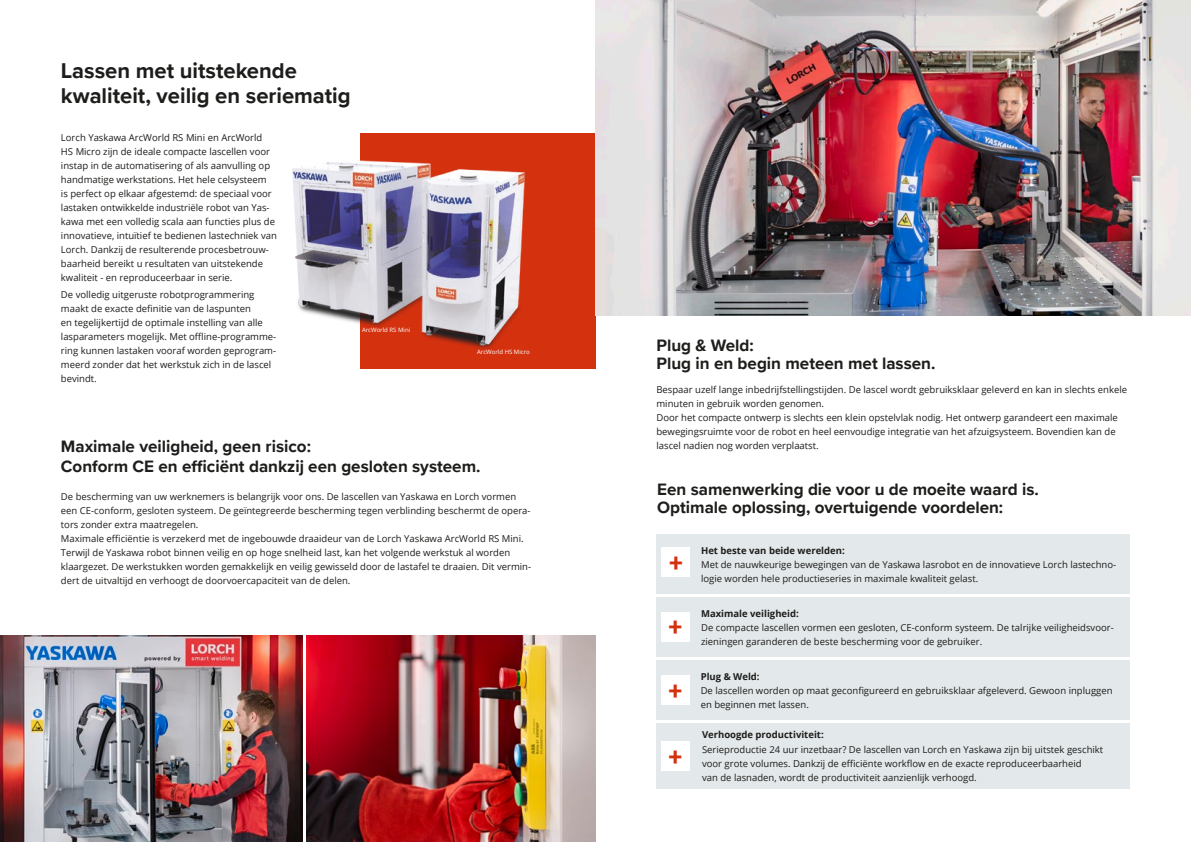
<style>
.page{position:relative;width:1191px;height:842px;background:#fff}
.page>*{position:absolute;margin:0;border:0;box-sizing:border-box;transform-origin:0 0}
.t1{font:900 26.8px "Proxima Nova";color:#d4310f}
.t2{font:700 22px/25px "Proxima Nova";color:#1d1d1b}
.t3{font:700 17px/18px "Proxima Nova";color:#1d1d1b}
.t4{font:9.5px/14px "Open Sans";color:#1d1d1b}
.t5{font:700 9.5px "Open Sans";color:#1d1d1b}
.t6{font:6px "Open Sans";color:#fff}
</style>
<div class="page">
<div style="left:360px;top:133px;width:235px;height:236px;background:#d4310f"></div>
<img style="left:292px;top:160px;width:233px;height:189px">
<img style="left:0;top:636px;width:302px;height:206px">
<img style="left:595px;top:0;width:596px;height:315px">
<img style="left:306px;top:636px;width:289px;height:206px">
<div style="left:656px;top:660px;width:474px;height:60px;background:#e3e8ea"></div>
<div style="left:661px;top:675px;width:28px;height:29px;background:#fff"></div>
<div style="left:656px;top:723px;width:474px;height:66px;background:#e3e8ea"></div>
<div style="left:661px;top:741px;width:28px;height:30px;background:#fff"></div>
<div style="left:656px;top:534px;width:474px;height:60px;background:#e3e8ea"></div>
<div style="left:662px;top:548px;width:28px;height:29px;background:#fff"></div>
<div style="left:656px;top:597px;width:474px;height:60px;background:#e3e8ea"></div>
<div style="left:661px;top:612px;width:28px;height:29px;background:#fff"></div>
<h2 class="t2" style="left:61px;top:58px;width:291px">Lassen met uitstekende kwaliteit, veilig en seriematig</h2>
<p class="t4" style="left:61px;top:130px;width:217px">Lorch Yaskawa ArcWorld RS Mini en ArcWorld HS Micro zijn de ideale compacte lascellen voor instap in de automatisering of als aanvulling op handmatige werkstations. Het hele celsysteem<br>is perfect op elkaar afgestemd: de speciaal voor lastaken ontwikkelde industriële robot van Yas&shy;kawa met een volledig scala aan functies plus de innovatieve, intuïtief te bedienen lastechniek van Lorch. Dankzij de resulterende procesbetrouw&shy;baarheid bereikt u resultaten van uitstekende kwaliteit - en reproduceerbaar in serie.</p>
<p class="t4" style="left:61px;top:287px;width:217px">De volledig uitgeruste robotprogrammering maakt de exacte definitie van de laspunten<br>en tegelijkertijd de optimale instelling van alle lasparameters mogelijk. Met offline-programme&shy;ring kunnen lastaken vooraf worden geprogram&shy;meerd zonder dat het werkstuk zich in de lascel bevindt.</p>
<p class="t6" style="left:362px;top:326px;width:50px">ArcWorld RS Mini</p>
<h3 class="t3" style="left:656px;top:336px;width:280px">Plug &amp; Weld:<br>Plug in en begin meteen met lassen.</h3>
<p class="t4" style="left:656px;top:382px;width:472px">Bespaar uzelf lange inbedrijfstellingstijden. De lascel wordt gebruiksklaar geleverd en kan in slechts enkele minuten in gebruik worden genomen.<br>Door het compacte ontwerp is slechts een klein opstelvlak nodig. Het ontwerp garandeert een maximale bewegingsruimte voor de robot en heel eenvoudige integratie van het afzuigsysteem. Bovendien kan de lascel nadien nog worden verplaatst.</p>
<p class="t6" style="left:477px;top:348px;width:54px">ArcWorld HS Micro</p>
<h3 class="t3" style="left:61px;top:435px;width:421px;line-height:20.4px">Maximale veiligheid, geen risico:<br>Conform CE en efficiënt dankzij een gesloten systeem.</h3>
<p class="t4" style="left:61px;top:490px;width:471px">De bescherming van uw werknemers is belangrijk voor ons. De lascellen van Yaskawa en Lorch vormen een CE-conform, gesloten systeem. De geïntegreerde bescherming tegen verblinding beschermt de opera&shy;tors zonder extra maatregelen.<br>Maximale efficiëntie is verzekerd met de ingebouwde draaideur van de Lorch Yaskawa ArcWorld RS Mini.<br>Terwijl de Yaskawa robot binnen veilig en op hoge snelheid last, kan het volgende werkstuk al worden klaargezet. De werkstukken worden gemakkelijk en veilig gewisseld door de lastafel te draaien. Dit vermin&shy;dert de uitvaltijd en verhoogt de doorvoercapaciteit van de delen.</p>
<h3 class="t3" style="left:657px;top:480px;width:383px">Een samenwerking die voor u de moeite waard is.<br>Optimale oplossing, overtuigende voordelen:</h3>
<p class="t5" style="left:701px;top:543px;width:145px">Het beste van beide werelden:</p>
<p class="t4" style="left:701px;top:557px;width:416px">Met de nauwkeurige bewegingen van de Yaskawa lasrobot en de innovatieve Lorch lastechno&shy;logie worden hele productieseries in maximale kwaliteit gelast.</p>
<p class="t5" style="left:701px;top:606px;width:99px">Maximale veiligheid:</p>
<p class="t4" style="left:701px;top:620px;width:414px">De compacte lascellen vormen een gesloten, CE-conform systeem. De talrijke veiligheidsvoor&shy;zieningen garanderen de beste bescherming voor de gebruiker.</p>
<p class="t5" style="left:700px;top:669px;width:60px">Plug &amp; Weld:</p>
<p class="t4" style="left:700px;top:683px;width:413px">De lascellen worden op maat geconfigureerd en gebruiksklaar afgeleverd. Gewoon inpluggen en beginnen met lassen.</p>
<p class="t5" style="left:702px;top:728px;width:123px">Verhoogde productiviteit:</p>
<p class="t4" style="left:702px;top:742px;width:403px">Serieproductie 24 uur inzetbaar? De lascellen van Lorch en Yaskawa zijn bij uitstek geschikt voor grote volumes. Dankzij de efficiënte workflow en de exacte reproduceerbaarheid<br>van de lasnaden, wordt de productiviteit aanzienlijk verhoogd.</p>
<h1 class="t1" style="left:669px;top:543px;width:15px">+</h1>
<h1 class="t1" style="left:668px;top:607px;width:15px">+</h1>
<h1 class="t1" style="left:668px;top:671px;width:15px">+</h1>
<h1 class="t1" style="left:668px;top:737px;width:15px">+</h1>
</div>
